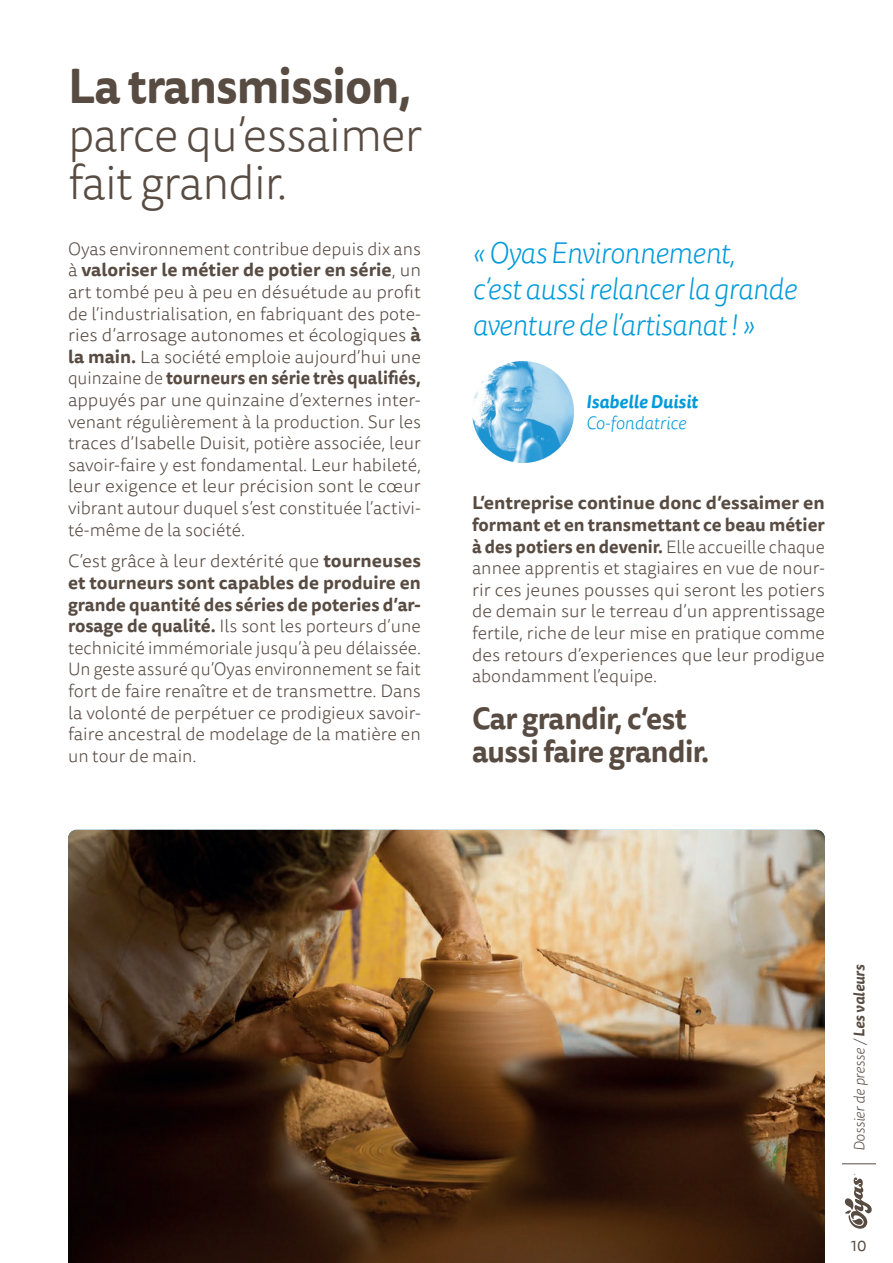
<style>
.page{position:relative;width:893px;height:1263px;background:#fff}
.page>*{position:absolute;margin:0;border:0;box-sizing:border-box;transform-origin:0 0}
.t1{font:300 48px/48px "Tisa Sans Pro";letter-spacing:-.02em;color:#584b42}
.t2{font:700 48px "Tisa Sans Pro";letter-spacing:-.02em;color:#584b42}
.t3{font:italic 300 30px/36px "Tisa Sans Pro";letter-spacing:-.02em;color:#009ada}
.t4{font:700 30px/33px "Tisa Sans Pro";letter-spacing:-.02em;color:#584b42}
.t5{font:300 18px/21.6px "Tisa Sans Pro";color:#584b42;text-align:justify}
.t6{font:300 18px/21.6px "Tisa Sans Pro";color:#584b42;text-align:justify;scale:1.04 1}
.t7{font:italic 700 18px "Tisa Sans Pro";color:#009ada}
.t8{font:italic 300 18px "Tisa Sans Pro";color:#009ada}
.t9{font:italic 300 15px "Tisa Sans Pro";color:#584b42}
.t10{font:15px "Tisa Sans Pro";color:#584b42}
.s1{font-weight:700}
</style>
<div class="page">
<img style="left:68px;top:830px;width:757px;height:433px">
<img style="left:472px;top:361px;width:102px;height:102px;border-radius:51px">
<svg style="left:844px;top:1173px;width:28px;height:56px"></svg>
<hr style="left:842px;top:1163px;width:34px;height:1px;background:#584b42">
<h1 class="t2" style="left:68px;top:51px;width:345px">La transmission,</h1>
<h1 class="t1" style="left:68px;top:112px;width:356px">parce qu’essaimer fait grandir.</h1>
<p class="t5" style="left:68px;top:238px;width:354px">Oyas environnement contribue depuis dix ans à <span class="s1">valoriser le métier de potier en série</span>, un art tombé peu à peu en désuétude au profit de l’industrialisation, en fabriquant des pote&shy;ries d’arrosage autonomes et écologiques <span class="s1">à la main.</span> La société emploie aujourd’hui une quinzaine de <span class="s1">tourneurs en série très qualifiés, </span>appuyés par une quinzaine d’externes inter&shy;venant régulièrement à la production. Sur les traces d’Isabelle Duisit, potière associée, leur savoir-faire y est fondamental. Leur habileté, leur exigence et leur précision sont le cœur vibrant autour duquel s’est constituée l’activi&shy;té-même de la société.</p>
<p class="t6" style="left:68px;top:551px;width:341px">C’est grâce à leur dextérité que <span class="s1">tourneuses et tourneurs sont capables de produire en grande quantité des séries de poteries d’ar&shy;rosage de qualité.</span> Ils sont les porteurs d’une technicité immémoriale jusqu’à peu délaissée.<br>Un geste assuré qu’Oyas environnement se fait fort de faire renaître et de transmettre. Dans la volonté de perpétuer ce prodigieux savoir&shy;faire ancestral de modelage de la matière en un tour de main.</p>
<h2 class="t3" style="left:472px;top:236px;width:326px">« Oyas Environnement,<br>c’est aussi relancer la grande aventure de l’artisanat ! »</h2>
<p class="t7" style="left:586px;top:388px;width:113px">Isabelle Duisit</p>
<p class="t8" style="left:586px;top:412px;width:102px">Co-fondatrice</p>
<p class="t5" style="left:472px;top:493px;width:354px"><span class="s1">L’entreprise continue donc d’essaimer en formant et en transmettant ce beau métier à des potiers en devenir.</span> Elle accueille chaque annee apprentis et stagiaires en vue de nour&shy;rir ces jeunes pousses qui seront les potiers de demain sur le terreau d’un apprentissage fertile, riche de leur mise en pratique comme des retours d’experiences que leur prodigue abondamment l’equipe.</p>
<h2 class="t4" style="left:472px;top:702px;width:239px">Car grandir, c’est aussi faire grandir.</h2>
<p class="t9" style="left:850px;top:1151px;width:188px;rotate:-90deg">Dossier de presse / <span class="s1">Les valeurs</span></p>
<p class="t10" style="left:851px;top:1236px;width:17px">10</p>
</div>
